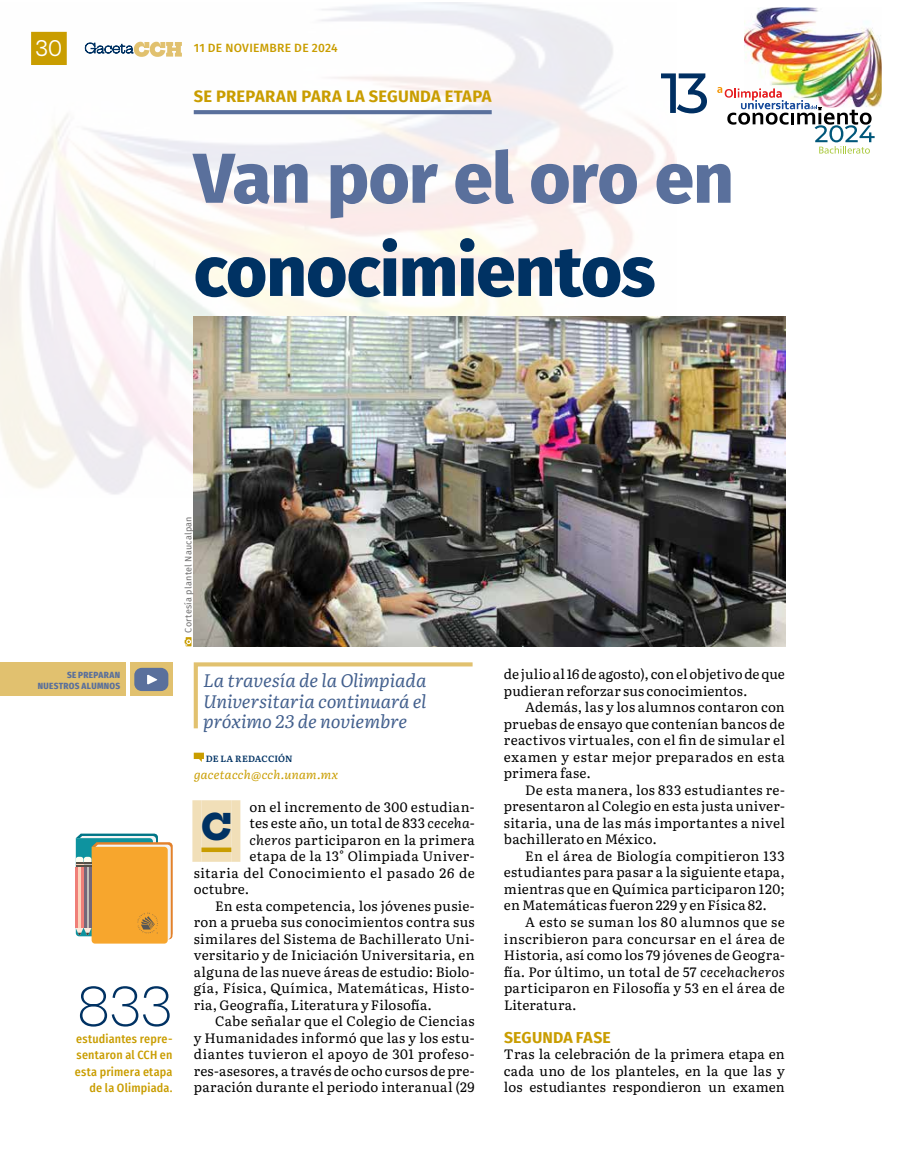
<style>
.page{position:relative;width:915px;height:1170px;background:#fff}
.page>*{position:absolute;margin:0;border:0;box-sizing:border-box;transform-origin:0 0}
.t1{font:800 70.5px "Fira Sans";letter-spacing:-.01em;color:#5a709c}
.t2{font:800 70.5px "Fira Sans";letter-spacing:-.01em;color:#003263}
.t3{font:300 52.5px "Hepta Slab";color:#003263}
.t4{font:800 35.4px "Hepta Slab";color:#003263}
.t5{font:21px "Hepta Slab";color:#fff}
.t6{font:italic 18px/20.7px "Literata 18 pt";color:#425f8d;text-align:justify}
.t7{font:700 16.5px "Fira Sans";letter-spacing:.015em;color:#c99d00}
.t8{font:700 15.75px "Fira Sans";letter-spacing:.015em;color:#c99d00}
.t9{font:13.5px/16.5px "Literata 18 pt";letter-spacing:.02em;color:#000;text-align:justify}
.t10{font:500 12px/16.5px "Fira Sans Condensed";letter-spacing:.015em;color:#c99d00;text-align:right}
.t11{font:italic 12px "Literata 18 pt";color:#c99d00}
.t12{font:500 12px "Fira Sans";letter-spacing:.025em;color:#c99d00}
.t13{font:800 9px/10.8px "Fira Sans Condensed";letter-spacing:.04em;color:#5a709c;text-align:right}
.t14{font:9px "Fira Sans";letter-spacing:.025em;color:#706f6f}
.t15{font:600 9px "Literata 18 pt";letter-spacing:.01em;color:#003263}
.s1{font-style:italic}
</style>
<div class="page">
<svg style="left:661px;top:73px;width:45px;height:40px"></svg>
<img style="left:744px;top:7px;width:36px;height:79px">
<img style="left:717px;top:87px;width:157px;height:67px">
<img style="left:194px;top:316px;width:590px;height:330px">
<svg style="left:184px;top:637px;width:7px;height:9px"></svg>
<svg style="left:194px;top:110px;width:297px;height:4px"></svg>
<svg style="left:193px;top:662px;width:280px;height:67px"></svg>
<div style="left:192px;top:800px;width:9px;height:61px;background:#f1dfb8"></div>
<div style="left:201px;top:800px;width:30px;height:61px;background:#f1dfb8"></div>
<div style="left:231px;top:800px;width:9px;height:61px;background:#f1dfb8"></div>
<svg style="left:194px;top:752px;width:10px;height:10px"></svg>
<div style="left:201px;top:847px;width:30px;height:5px;background:#c99d00"></div>
<svg style="left:76px;top:833px;width:96px;height:110px;background:#dba854"></svg>
<div style="left:0;top:663px;width:125px;height:33px;background:#e1c16f"></div>
<div style="left:130px;top:663px;width:42px;height:33px;background:#e1c16f"></div>
<svg style="left:134px;top:667px;width:34px;height:24px"></svg>
<svg style="left:85px;top:41px;width:97px;height:16px"></svg>
<div style="left:31px;top:32px;width:36px;height:33px;background:#c99d00"></div>
<h3 class="t5" style="left:35px;top:31px;width:29px">30</h3>
<p class="t12" style="left:194px;top:39px;width:145px">11 DE NOVIEMBRE DE 2024</p>
<p class="t7" style="left:194px;top:82px;width:299px">SE PREPARAN PARA LA SEGUNDA ETAPA</p>
<h1 class="t1" style="left:194px;top:117px;width:541px">Van por el oro en</h1>
<h1 class="t2" style="left:194px;top:210px;width:463px">conocimientos</h1>
<p class="t14" style="left:181px;top:632px;width:118px;rotate:-90deg">Cortesía plantel Naucalpan</p>
<p class="t13" style="left:38px;top:669px;width:84px">SE PREPARAN<br>NUESTROS ALUMNOS</p>
<h2 class="t3" style="left:77px;top:962px;width:97px">833</h2>
<p class="t10" style="left:75px;top:1029px;width:99px">estudiantes repre&shy;sentaron al CCH en esta primera etapa de la Olimpiada.</p>
<h3 class="t6" style="left:203px;top:668px;width:227px">La travesía de la Olimpiada Universitaria continuará el próximo 23 de noviembre</h3>
<p class="t15" style="left:206px;top:751px;width:88px">DE LA REDACCIÓN</p>
<p class="t11" style="left:194px;top:764px;width:147px">gacetacch@cch.unam.mx</p>
<h3 class="t4" style="left:201px;top:797px;width:31px">C</h3>
<p class="t9" style="left:249px;top:797px;width:226px">on el incremento de 300 estudian-</p>
<p class="t9" style="left:249px;top:813px;width:226px">tes este año, un total de 833 <span class="s1">ceceha-</span></p>
<p class="t9" style="left:249px;top:830px;width:226px"><span class="s1">cheros</span> participaron en la primera</p>
<p class="t9" style="left:249px;top:846px;width:226px">etapa de la 13° Olimpiada Univer-</p>
<p class="t9" style="left:194px;top:863px;width:282px">sitaria del Conocimiento el pasado 26 de</p>
<p class="t9" style="left:194px;top:879px;width:57px">octubre.</p>
<p class="t9" style="left:215px;top:896px;width:261px">En esta competencia, los jóvenes pusie-</p>
<p class="t9" style="left:194px;top:912px;width:282px">ron a prueba sus conocimientos contra sus</p>
<p class="t9" style="left:194px;top:929px;width:282px">similares del Sistema de Bachillerato Uni-</p>
<p class="t9" style="left:194px;top:945px;width:282px">versitario y de Iniciación Universitaria, en</p>
<p class="t9" style="left:194px;top:962px;width:282px">alguna de las nueve áreas de estudio: Biolo-</p>
<p class="t9" style="left:194px;top:978px;width:282px">gía, Física, Química, Matemáticas, Histo-</p>
<p class="t9" style="left:194px;top:995px;width:240px">ria, Geografía, Literatura y Filosofía.</p>
<p class="t9" style="left:215px;top:1011px;width:261px">Cabe señalar que el Colegio de Ciencias</p>
<p class="t9" style="left:194px;top:1028px;width:282px">y Humanidades informó que las y los estu-</p>
<p class="t9" style="left:194px;top:1044px;width:282px">diantes tuvieron el apoyo de 301 profeso-</p>
<p class="t9" style="left:194px;top:1061px;width:282px">res-asesores, a través de ocho cursos de pre-</p>
<p class="t9" style="left:194px;top:1077px;width:282px">paración durante el periodo interanual (29</p>
<p class="t9" style="left:504px;top:665px;width:282px">de julio al 16 de agosto), con el objetivo de que pudieran reforzar sus conocimientos.</p>
<p class="t9" style="left:504px;top:698px;width:282px;text-indent:21px">Además, las y los alumnos contaron con pruebas de ensayo que contenían bancos de reactivos virtuales, con el fin de simular el examen y estar mejor preparados en esta primera fase.</p>
<p class="t9" style="left:504px;top:780px;width:282px;text-indent:21px">De esta manera, los 833 estudiantes re&shy;presentaron al Colegio en esta justa univer&shy;sitaria, una de las más importantes a nivel bachillerato en México.</p>
<p class="t9" style="left:504px;top:846px;width:282px;text-indent:21px">En el área de Biología compitieron 133 estudiantes para pasar a la siguiente etapa, mientras que en Química participaron 120; en Matemáticas fueron 229 y en Física 82.</p>
<p class="t9" style="left:504px;top:912px;width:282px;text-indent:21px">A esto se suman los 80 alumnos que se inscribieron para concursar en el área de Historia, así como los 79 jóvenes de Geogra&shy;fía. Por último, un total de 57 <span class="s1">cecehacheros </span>participaron en Filosofía y 53 en el área de Literatura.</p>
<p class="t8" style="left:504px;top:1023px;width:108px">SEGUNDA FASE</p>
<p class="t9" style="left:504px;top:1044px;width:282px">Tras la celebración de la primera etapa en cada uno de los planteles, en la que las y los estudiantes respondieron un examen</p>
</div>
